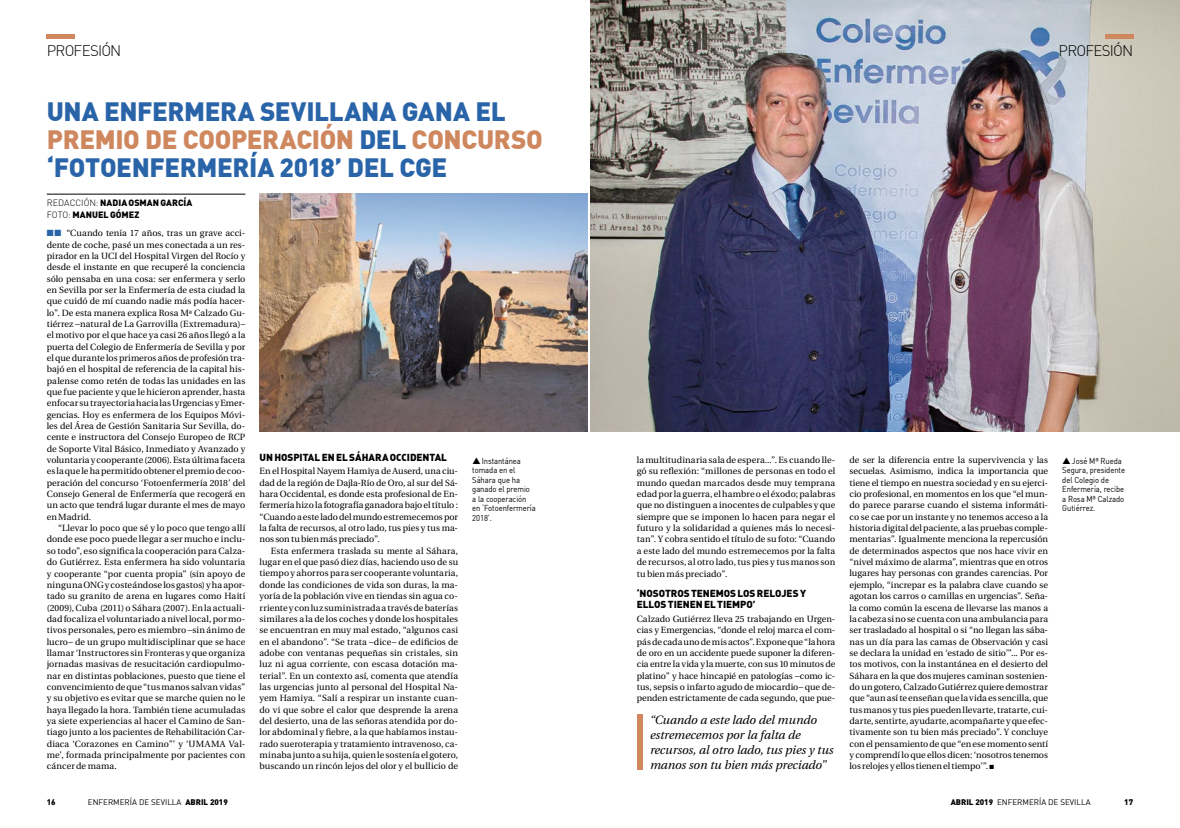
<style>
.page{position:relative;width:1180px;height:828px;background:#fff}
.page>*{position:absolute;margin:0;border:0;box-sizing:border-box;transform-origin:0 0}
.t1{font:900 26px "DIN";letter-spacing:-.02em;color:#2964a9}
.t2{font:900 26px "DIN";color:#cf875e}
.t3{font:300 15px "DIN";letter-spacing:-.05em;color:#000}
.t4{font:italic 12px/15px "Utopia";color:#000}
.t5{font:900 10px "DIN Alternate";letter-spacing:-.005em;color:#000}
.t6{font:9px/11.3px "Utopia";color:#000;text-align:justify}
.t7{font:900 9px/11.3px "DIN";letter-spacing:.005em;color:#000}
.t8{font:8.5px/9.5px "DIN";letter-spacing:-.01em;color:#000;scale:.9 1}
.t9{font:8px "DIN";color:#000}
.t10{font:900 8px "DIN";color:#000}
.s1{font-weight:300}
.s2{color:#2964a9}
.s3{font-weight:900}
</style>
<div class="page">
<hr style="left:47px;top:194px;width:198px;height:1px;background:#000">
<img style="left:590px;top:0;width:589px;height:431px">
<img style="left:259px;top:194px;width:328px;height:237px">
<div style="left:636px;top:714px;width:6px;height:56px;background:#cf875e"></div>
<hr style="left:47px;top:34px;width:28px;height:4px;background:#cf875e">
<hr style="left:1104px;top:34px;width:28px;height:4px;background:#cf875e">
<h2 class="t3" style="left:47px;top:42px;width:76px">PROFESIÓN</h2>
<h2 class="t3" style="left:1058px;top:42px;width:76px">PROFESIÓN</h2>
<h1 class="t1" style="left:47px;top:94px;width:18px">UNA</h1>
<h1 class="t1" style="left:104px;top:94px;width:18px">ENFERMERA</h1>
<h1 class="t1" style="left:260px;top:94px;width:31px">SEVILLANA</h1>
<h1 class="t1" style="left:402px;top:94px;width:18px">GANA</h1>
<h1 class="t1" style="left:475px;top:94px;width:15px">EL</h1>
<h1 class="t2" style="left:47px;top:122px;width:16px">PREMIO</h1>
<h1 class="t2" style="left:145px;top:122px;width:54px">DE COOPERACIÓN</h1>
<h1 class="t1" style="left:359px;top:122px;width:16px">DEL</h1>
<h1 class="t2" style="left:411px;top:122px;width:17px">CONC</h1>
<h1 class="t2" style="left:477px;top:122px;width:65px">URSO</h1>
<h1 class="t1" style="left:47px;top:150px;width:39px">‘FOTOENFERMERÍA</h1>
<h1 class="t1" style="left:279px;top:150px;width:84px">2018’ DEL</h1>
<h1 class="t1" style="left:399px;top:150px;width:49px">CGE</h1>
<p class="t7" style="left:47px;top:197px;width:147px"><span class="s1">REDACCIÓN:</span> NADIA OSMAN GARCÍA<br><span class="s1">FOTO:</span> MANUEL GÓMEZ</p>
<p class="t6" style="left:47px;top:228px;width:200px"><span class="s2">■■</span> “Cuando tenía 17 años, tras un grave acci&shy;dente de coche, pasé un mes conectada a un res&shy;pirador en la UCI del Hospital Virgen del Rocío y desde el instante en que recuperé la conciencia sólo pensaba en una cosa: ser enfermera y serlo en Sevilla por ser la Enfermería de esta ciudad la que cuidó de mí cuando nadie más podía hacer&shy;lo”. De esta manera explica Rosa Mª Calzado Gu&shy;tiérrez –natural de La Garrovilla (Extremadura)– el motivo por el que hace ya casi 26 años llegó a la puerta del Colegio de Enfermería de Sevilla y por el que durante los primeros años de profesión tra&shy;bajó en el hospital de referencia de la capital his&shy;palense como retén de todas las unidades en las que fue paciente y que le hicieron aprender, hasta enfocar su trayectoria hacia las Urgencias y Emer&shy;gencias. Hoy es enfermera de los Equipos Móvi&shy;les del Área de Gestión Sanitaria Sur Sevilla, do&shy;cente e instructora del Consejo Europeo de RCP de Soporte Vital Básico, Inmediato y Avanzado y voluntaria y cooperante (2006). Esta última faceta es la que le ha permitido obtener el premio de coo&shy;peración del concurso ‘Fotoenfermería 2018’ del Consejo General de Enfermería que recogerá en un acto que tendrá lugar durante el mes de mayo en Madrid.</p>
<p class="t6" style="left:47px;top:522px;width:200px;text-indent:11px">“Llevar lo poco que sé y lo poco que tengo allí donde ese poco puede llegar a ser mucho e inclu&shy;so todo”, eso significa la cooperación para Calza&shy;do Gutiérrez. Esta enfermera ha sido voluntaria y cooperante “por cuenta propia” (sin apoyo de ninguna ONG y costeándose los gastos) y ha apor&shy;tado su granito de arena en lugares como Haití (2009), Cuba (2011) o Sáhara (2007). En la actuali&shy;dad focaliza el voluntariado a nivel local, por mo&shy;tivos personales, pero es miembro –sin ánimo de lucro– de un grupo multidisciplinar que se hace llamar ‘Instructores sin Fronteras y que organiza jornadas masivas de resucitación cardiopulmo&shy;nar en distintas poblaciones, puesto que tiene el convencimiento de que “tus manos salvan vidas” y su objetivo es evitar que se marche quien no le haya llegado la hora. También tiene acumuladas ya siete experiencias al hacer el Camino de San&shy;tiago junto a los pacientes de Rehabilitación Car&shy;diaca ‘Corazones en Camino”’ y ‘UMAMA Val&shy;me’, formada principalmente por pacientes con cáncer de mama.</p>
<p class="t5" style="left:259px;top:451px;width:29px">UN HOSPITAL</p>
<p class="t5" style="left:322px;top:451px;width:55px">EN EL SÁHARA</p>
<p class="t5" style="left:390px;top:451px;width:7px">OCCIDENTAL</p>
<p class="t6" style="left:259px;top:466px;width:200px">En el Hospital Nayem Hamiya de Auserd, una ciu&shy;dad de la región de Dajla-Río de Oro, al sur del Sá&shy;hara Occidental, es donde esta profesional de En&shy;fermería hizo la fotografía ganadora bajo el título : “Cuando a este lado del mundo estremecemos por la falta de recursos, al otro lado, tus pies y tus ma&shy;nos son tu bien más preciado”.</p>
<p class="t6" style="left:259px;top:545px;width:200px;text-indent:11px">Esta enfermera traslada su mente al Sáhara, lugar en el que pasó diez días, haciendo uso de su tiempo y ahorros para ser cooperante voluntaria, donde las condiciones de vida son duras, la ma&shy;yoría de la población vive en tiendas sin agua co&shy;rriente y con luz suministrada a través de baterías similares a la de los coches y donde los hospitales se encuentran en muy mal estado, “algunos casi en el abandono”. “Se trata –dice– de edificios de adobe con ventanas pequeñas sin cristales, sin luz ni agua corriente, con escasa dotación ma&shy;terial”. En un contexto así, comenta que atendía las urgencias junto al personal del Hospital Na&shy;yem Hamiya. “Salí a respirar un instante cuan&shy;do vi que sobre el calor que desprende la arena del desierto, una de las señoras atendida por do&shy;lor abdominal y fiebre, a la que habíamos instau&shy;rado sueroterapia y tratamiento intravenoso, ca&shy;minaba junto a su hija, quien le sostenía el gotero, buscando un rincón lejos del olor y el bullicio de</p>
<p class="t8" style="left:472px;top:456px;width:72px;text-indent:9px">Instantánea tomada en el<br>Sáhara que ha ganado el premio a la cooperación en ‘Fotoenfermería<br>2018’.</p>
<p class="t6" style="left:636px;top:454px;width:200px">la multitudinaria sala de espera...”. Es cuando lle&shy;gó su reflexión: “millones de personas en todo el mundo quedan marcados desde muy temprana edad por la guerra, el hambre o el éxodo; palabras que no distinguen a inocentes de culpables y que siempre que se imponen lo hacen para negar el futuro y la solidaridad a quienes más lo necesi&shy;tan”. Y cobra sentido el título de su foto: “Cuando a este lado del mundo estremecemos por la falta de recursos, al otro lado, tus pies y tus manos son tu bien más preciado”.</p>
<p class="t5" style="left:636px;top:587px;width:10px">‘NOSOTROS</p>
<p class="t5" style="left:691px;top:587px;width:7px">TENE</p>
<p class="t5" style="left:715px;top:587px;width:29px">MOS LOS</p>
<p class="t5" style="left:756px;top:587px;width:7px">RELOJES</p>
<p class="t5" style="left:800px;top:587px;width:8px">Y</p>
<p class="t5" style="left:636px;top:598px;width:7px">ELLOS</p>
<p class="t5" style="left:667px;top:598px;width:7px">TIENEN</p>
<p class="t5" style="left:704px;top:598px;width:53px">ELTIEMPO’</p>
<p class="t6" style="left:636px;top:613px;width:200px">Calzado Gutiérrez lleva 25 trabajando en Urgen&shy;cias y Emergencias, “donde el reloj marca el com&shy;pás de cada uno de mis actos”. Expone que “la hora de oro en un accidente puede suponer la diferen&shy;cia entre la vida y la muerte, con sus 10 minutos de platino” y hace hincapié en patologías –como ic&shy;tus, sepsis o infarto agudo de miocardio– que de&shy;penden estrictamente de cada segundo, que pue-</p>
<h3 class="t4" style="left:649px;top:713px;width:185px">“Cuando a este lado del mundo estremecemos por la falta de recursos, al otro lado, tus pies y tus manos son tu bien más preciado”</h3>
<p class="t6" style="left:849px;top:454px;width:200px">de ser la diferencia entre la supervivencia y las secuelas. Asimismo, indica la importancia que tiene el tiempo en nuestra sociedad y en su ejerci&shy;cio profesional, en momentos en los que “el mun&shy;do parece pararse cuando el sistema informáti&shy;co se cae por un instante y no tenemos acceso a la historia digital del paciente, a las pruebas comple&shy;mentarias”. Igualmente menciona la repercusión de determinados aspectos que nos hace vivir en “nivel máximo de alarma”, mientras que en otros lugares hay personas con grandes carencias. Por ejemplo, “increpar es la palabra clave cuando se agotan los carros o camillas en urgencias”. Seña&shy;la como común la escena de llevarse las manos a la cabeza si no se cuenta con una ambulancia para ser trasladado al hospital o si “no llegan las sába&shy;nas un día para las camas de Observación y casi se declara la unidad en ‘estado de sitio’”... Por es&shy;tos motivos, con la instantánea en el desierto del Sáhara en la que dos mujeres caminan sostenien&shy;do un gotero, Calzado Gutiérrez quiere demostrar que “aun así te enseñan que la vida es sencilla, que tus manos y tus pies pueden llevarte, tratarte, cui&shy;darte, sentirte, ayudarte, acompañarte y que efec&shy;tivamente son tu bien más preciado”. Y concluye con el pensamiento de que “en ese momento sentí y comprendí lo que ellos dicen: ‘nosotros tenemos los relojes y ellos tienen el tiempo’”. ■</p>
<p class="t8" style="left:1062px;top:456px;width:71px;text-indent:10px">José Mª Rueda<br>Segura, presidente del Colegio de<br>Enfermería, recibe a Rosa Mª Calzado<br>Gutiérrez.</p>
<p class="t10" style="left:47px;top:797px;width:10px">16</p>
<p class="t9" style="left:88px;top:797px;width:141px">ENFERMERÍA DE SEVILLA <span class="s3">ABRIL 2019</span></p>
<p class="t9" style="left:950px;top:797px;width:141px"><span class="s3">ABRIL 2019</span> ENFERMERÍA DE SEVILLA</p>
<p class="t10" style="left:1124px;top:797px;width:10px">17</p>
</div>
